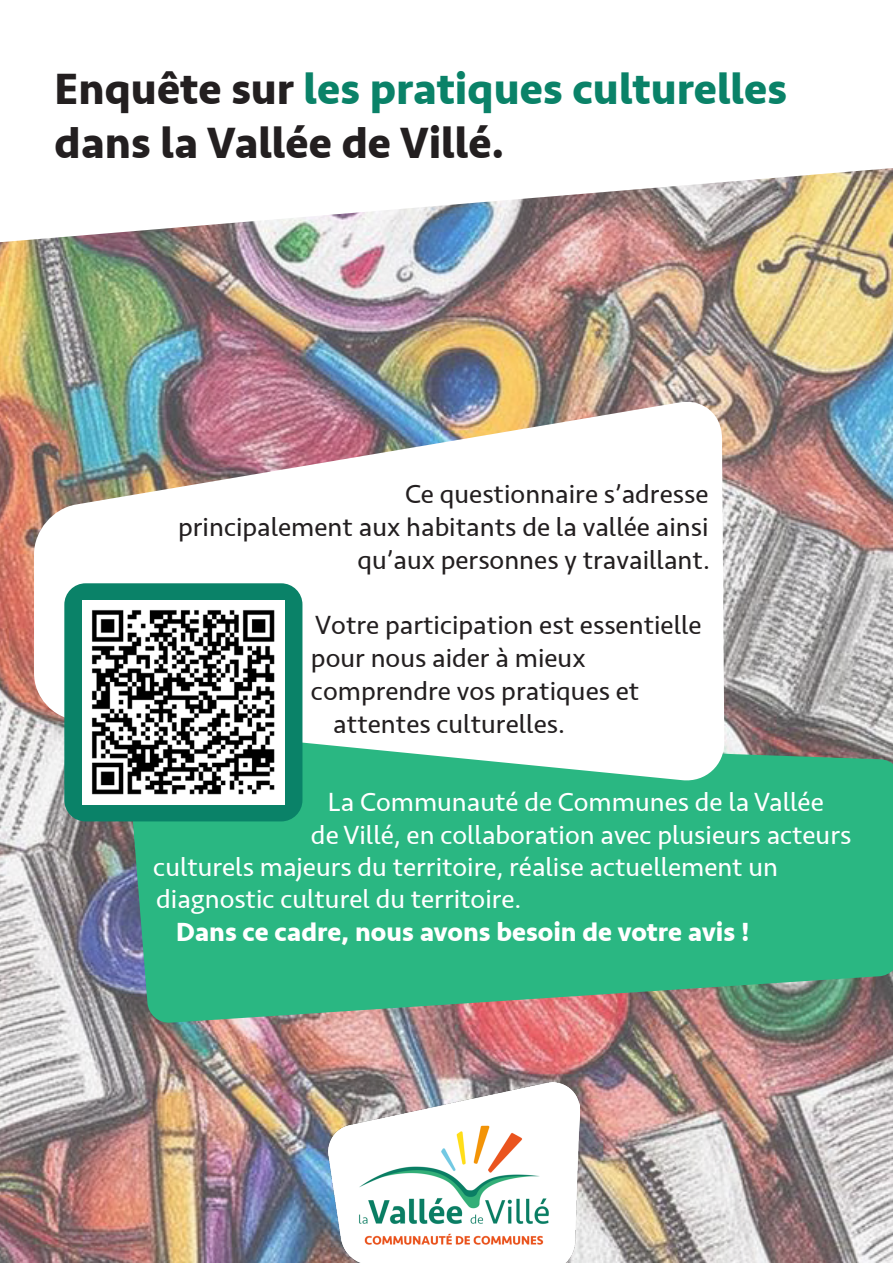
<style>
.page{position:relative;width:893px;height:1263px;background:#fff}
.page>*{position:absolute;margin:0;border:0;box-sizing:border-box;transform-origin:0 0}
.t1{font:700 45px/54px "Seravek";color:#231f20}
.t2{font:27px/32.8px "Seravek";color:#231f20;text-align:right}
.t3{font:27px "Seravek";color:#fff}
.t4{font:700 27px "Seravek";color:#fff}
.s1{color:#0a8268}
</style>
<div class="page">
<img style="left:0;top:242px;width:893px;height:1021px">
<img style="left:4px;top:168px;width:889px;height:74px">
<svg style="left:127px;top:733px;width:766px;height:290px;background:#38af81"></svg>
<img style="left:34px;top:398px;width:690px;height:384px">
<div style="left:64px;top:583px;width:238px;height:238px;background:#0a8268;border-radius:21px"></div>
<img style="left:83px;top:600px;width:201px;height:204px">
<img style="left:329px;top:1082px;width:250px;height:181px">
<p class="t1" style="left:55px;top:63px;width:734px">Enquête sur <span class="s1">les pratiques culturelles </span>dans la Vallée de Villé.</p>
<p class="t2" style="left:178px;top:478px;width:533px">Ce questionnaire s’adresse<br>principalement aux habitants de la vallée ainsi qu’aux personnes y travaillant.</p>
<p class="t2" style="left:315px;top:610px;width:388px">Votre participation est essentielle</p>
<p class="t2" style="left:311px;top:643px;width:276px">pour nous aider à mieux</p>
<p class="t2" style="left:311px;top:676px;width:330px">comprendre vos pratiques et</p>
<p class="t2" style="left:333px;top:708px;width:233px">attentes culturelles.</p>
<p class="t3" style="left:328px;top:788px;width:497px">La Communauté de Communes de la Vallée</p>
<p class="t3" style="left:311px;top:821px;width:542px">de Villé, en collaboration avec plusieurs acteurs</p>
<p class="t3" style="left:153px;top:853px;width:626px">culturels majeurs du territoire, réalise actuellement un</p>
<p class="t3" style="left:156px;top:885px;width:367px">diagnostic culturel du territoire.</p>
<p class="t4" style="left:176px;top:917px;width:575px">Dans ce cadre, nous avons besoin de votre avis !</p>
</div>
